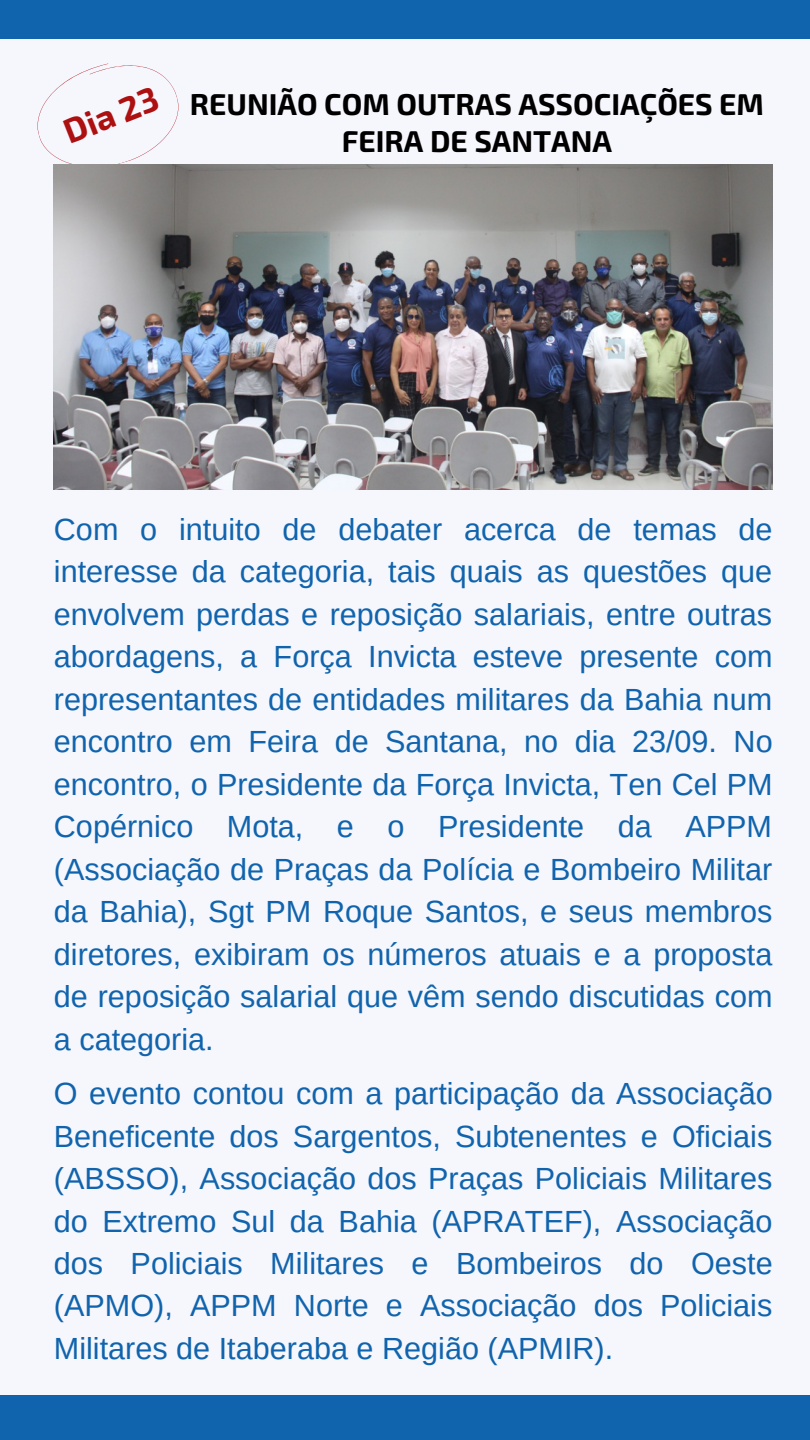
<style>
.page{position:relative;width:810px;height:1440px;background:#1064ad}
.page>*{position:absolute;margin:0;border:0;box-sizing:border-box;transform-origin:0 0}
.t1{font:700 34.3px "Exo 2";color:#ad1010}
.t2{font:30.6px/42.5px "Arimo";color:#1064ad;text-align:justify}
.t3{font:700 30.1px/37.5px "Exo 2";color:#000;text-align:center}
</style>
<div class="page">
<div style="left:0;top:39px;width:810px;height:1355px;background:#f6f6fd"></div>
<svg style="left:37px;top:63px;width:142px;height:119px"></svg>
<img style="left:54px;top:164px;width:718px;height:326px">
<p class="t1" style="left:57px;top:112px;width:100px;rotate:-21deg">Dia 23</p>
<p class="t3" style="left:190px;top:84px;width:576px">REUNIÃO COM OUTRAS ASSOCIAÇÕES EM<br>FEIRA DE SANTANA</p>
<p class="t2" style="left:54px;top:508px;width:720px">Com o intuito de debater acerca de temas de interesse da categoria, tais quais as questões que envolvem perdas e reposição salariais, entre outras abordagens, a Força Invicta esteve presente com representantes de entidades militares da Bahia num encontro em Feira de Santana, no dia 23/09. No encontro, o Presidente da Força Invicta, Ten Cel PM Copérnico Mota, e o Presidente da APPM (Associação de Praças da Polícia e Bombeiro Militar da Bahia), Sgt PM Roque Santos, e seus membros diretores, exibiram os números atuais e a proposta de reposição salarial que vêm sendo discutidas com a categoria.</p>
<p class="t2" style="left:54px;top:1072px;width:720px">O evento contou com a participação da Associação Beneficente dos Sargentos, Subtenentes e Oficiais (ABSSO), Associação dos Praças Policiais Militares do Extremo Sul da Bahia (APRATEF), Associação dos Policiais Militares e Bombeiros do Oeste (APMO), APPM Norte e Associação dos Policiais Militares de Itaberaba e Região (APMIR).</p>
</div>
